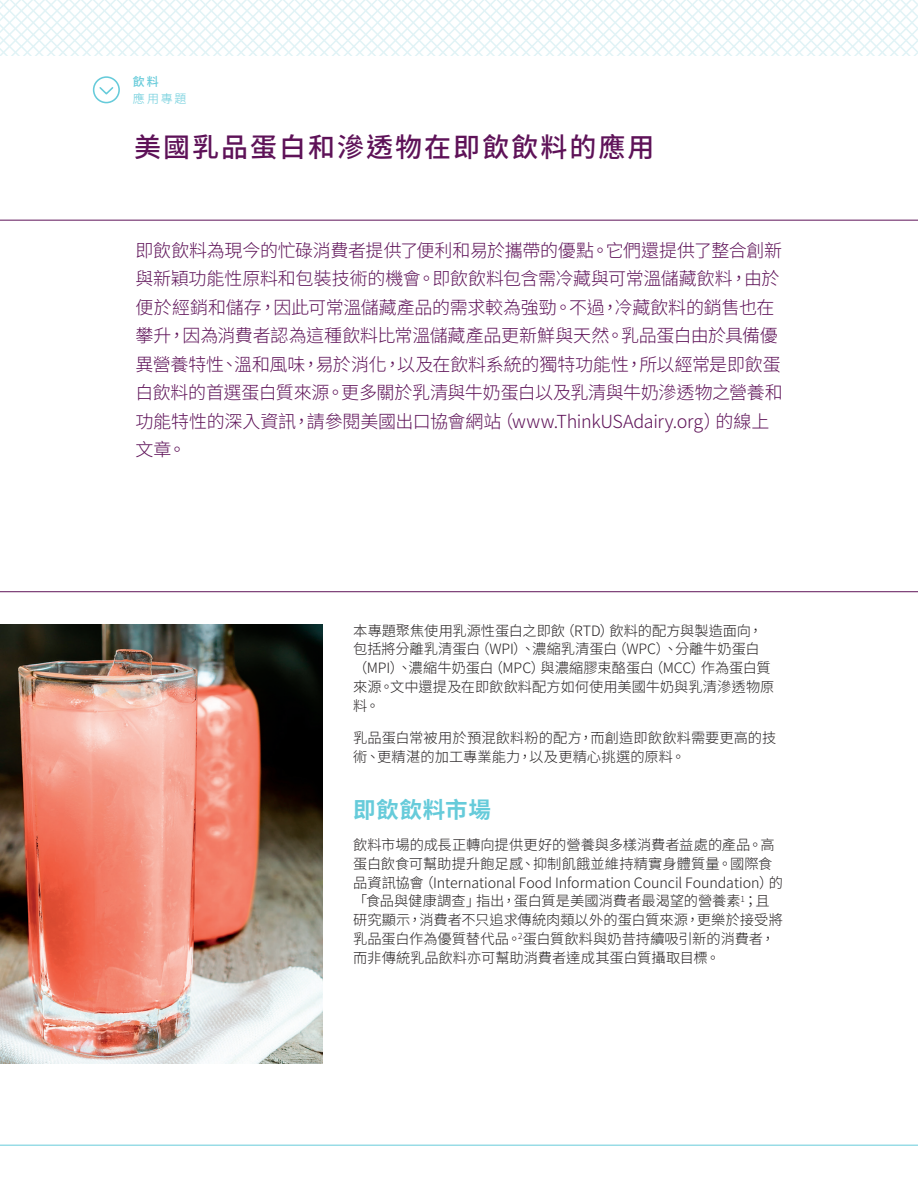
<style>
.page{position:relative;width:918px;height:1188px;background:#fff}
.page>*{position:absolute;margin:0;border:0;box-sizing:border-box;transform-origin:0 0}
.Monograph_Title{font:500 27px "Noto Sans CJ Ktc";letter-spacing:.075em;color:#5e1258}
.Body_Copy_Level_1_Subheading{font:700 22.5px "Noto Sans CJ Ktc";letter-spacing:.03em;color:#66cbda}
.Intro_Copy{font:300 18px/28.5px "Noto Sans CJ Ktc";letter-spacing:-.015em;color:#5e1258}
.Body_Copy{font:300 14.25px/18.8px "Noto Sans CJ Ktc";color:#231f20}
.Monograph_top_of_page_labels{font:300 12px "Noto Sans CJ Ktc";color:#66cbda}
.Monograph_top_of_page_labels-2{font:500 12px "Noto Sans CJ Ktc";color:#66cbda}
</style>
<div class="page">
<hr style="left:0;top:220px;width:918px;height:1px;background:#5e1258">
<svg style="left:0;top:0;width:63px;height:55px"></svg>
<svg style="left:75px;top:0;width:843px;height:55px"></svg>
<div style="left:93px;top:76px;width:27px;height:27px;border:2px solid #66cbda;border-radius:50%"></div>
<svg style="left:99px;top:87px;width:15px;height:8px"></svg>
<hr style="left:0;top:1145px;width:918px;height:1px;background:#66cbda">
<hr style="left:0;top:591px;width:918px;height:1px;background:#5e1258">
<img style="left:0;top:624px;width:323px;height:440px">
<p class="Monograph_top_of_page_labels-2" style="left:133px;top:75px;width:27px">飲料</p>
<p class="Monograph_top_of_page_labels" style="left:133px;top:92px;width:55px">應用專題</p>
<p class="Monograph_Title" style="left:134px;top:132px;width:522px">美國乳品蛋白和滲透物在即飲飲料的應用</p>
<p class="Intro_Copy" style="left:136px;top:236px;width:649px">即飲飲料為現今的忙碌消費者提供了便利和易於攜帶的優點。它們還提供了整合創新與新穎功能性原料和包裝技術的機會。即飲飲料包含需冷藏與可常溫儲藏飲料，由於便於經銷和儲存，因此可常溫儲藏產品的需求較為強勁。不過，冷藏飲料的銷售也在攀升，因為消費者認為這種飲料比常溫儲藏產品更新鮮與天然。乳品蛋白由於具備優異營養特性、溫和風味，易於消化，以及在飲料系統的獨特功能性，所以經常是即飲蛋白飲料的首選蛋白質來源。更多關於乳清與牛奶蛋白以及乳清與牛奶滲透物之營養和功能特性的深入資訊，請參閱美國出口協會網站（www.ThinkUSAdairy.org）的線上文章。</p>
<p class="Body_Copy" style="left:353px;top:621px;width:423px">本專題聚焦使用乳源性蛋白之即飲（RTD）飲料的配方與製造面向，包括將分離乳清蛋白（WPI）、濃縮乳清蛋白（WPC）、分離牛奶蛋白（MPI）、濃縮牛奶蛋白（MPC）與濃縮膠束酪蛋白（MCC）作為蛋白質來源。文中還提及在即飲飲料配方如何使用美國牛奶與乳清滲透物原料。</p>
<p class="Body_Copy" style="left:353px;top:729px;width:425px">乳品蛋白常被用於預混飲料粉的配方，而創造即飲飲料需要更高的技術、更精湛的加工專業能力，以及更精心挑選的原料。</p>
<p class="Body_Copy_Level_1_Subheading" style="left:353px;top:797px;width:139px">即飲飲料市場</p>
<p class="Body_Copy" style="left:353px;top:836px;width:431px">飲料市場的成長正轉向提供更好的營養與多樣消費者益處的產品。高蛋白飲食可幫助提升飽足感、抑制飢餓並維持精實身體質量。國際食品資訊協會（International Food Information Council Foundation）的「食品與健康調查」指出，蛋白質是美國消費者最渴望的營養素<sup>1</sup>；且研究顯示，消費者不只追求傳統肉類以外的蛋白質來源，更樂於接受將乳品蛋白作為優質替代品。<sup>2</sup>蛋白質飲料與奶昔持續吸引新的消費者，而非傳統乳品飲料亦可幫助消費者達成其蛋白質攝取目標。</p>
</div>
